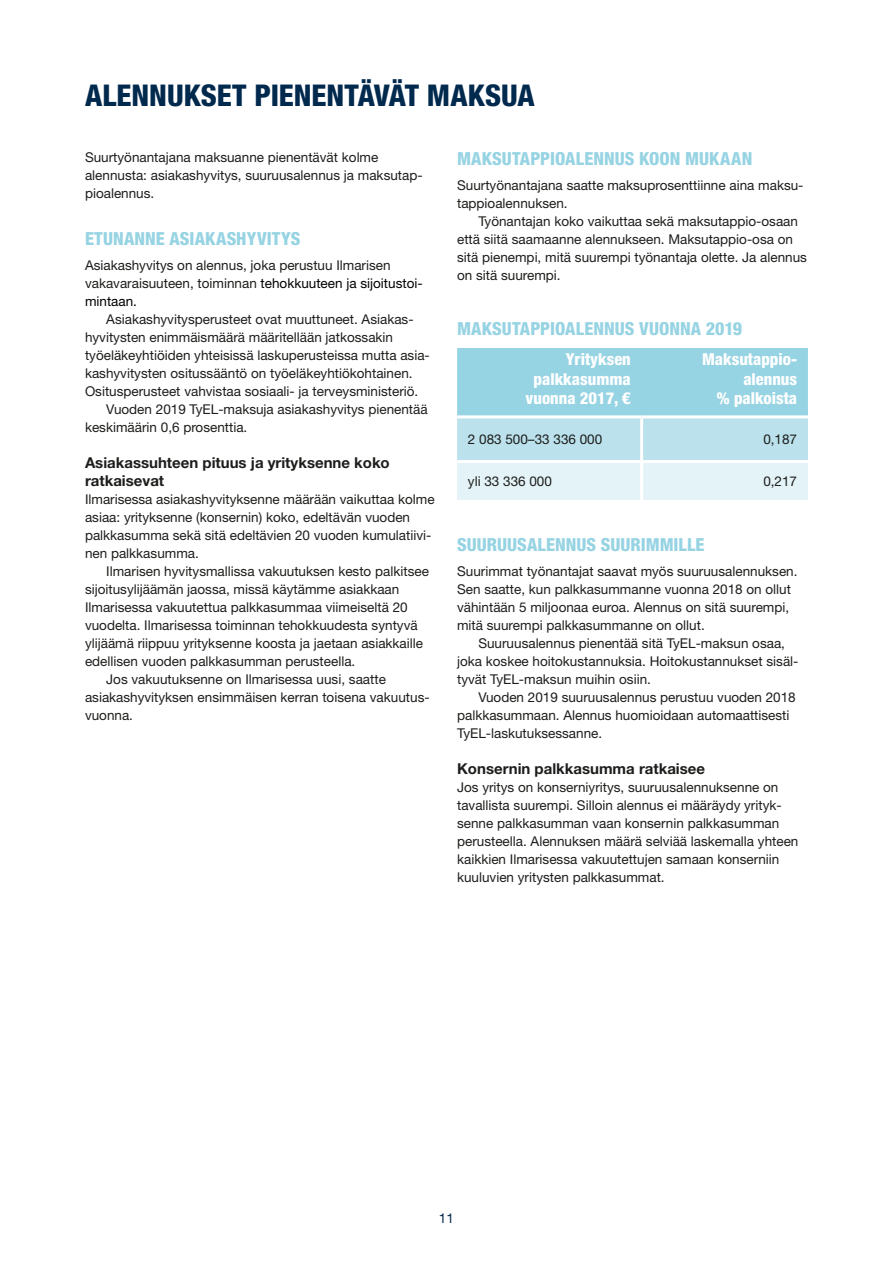
<style>
.page{position:relative;width:893px;height:1263px;background:#fff}
.page>*{position:absolute;margin:0;border:0;box-sizing:border-box;transform-origin:0 0}
.t1{font:800 condensed 30px "Helvetica Neue LT Std";color:#00294e}
.t2{font:800 condensed 18px "Helvetica Neue LT Std";color:#96d3e3}
.t3{font:800 condensed 16.5px/19.5px "Helvetica Neue LT Std";color:#fff;text-align:right}
.t4{font:700 15px/18px "Helvetica Neue LT Std";color:#1d1d1b}
.t5{font:13.5px/18px "Helvetica Neue LT Std";color:#1d1d1b}
.t6{font:13.5px "Helvetica Neue LT Std";color:#00294e}
.s1{color:#000}
</style>
<div class="page">
<svg style="left:457px;top:348px;width:351px;height:152px;background:#b4dfea"></svg>
<hr style="left:457px;top:415px;width:185px;height:3px;background:#fff">
<hr style="left:642px;top:415px;width:166px;height:3px;background:#fff">
<hr style="left:640px;top:418px;width:3px;height:42px;background:#fff">
<hr style="left:457px;top:460px;width:185px;height:3px;background:#fff">
<hr style="left:642px;top:460px;width:166px;height:3px;background:#fff">
<hr style="left:640px;top:463px;width:3px;height:37px;background:#fff">
<h1 class="t1" style="left:85px;top:77px;width:451px">ALENNUKSET PIENENTÄVÄT MAKSUA</h1>
<p class="t5" style="left:85px;top:148px;width:339px">Suurtyönantajana maksuanne pienentävät kolme alennusta: asiakashyvitys, suuruusalennus ja maksutap&shy;pioalennus.</p>
<h2 class="t2" style="left:85px;top:227px;width:217px">ETUNANNE ASIAKASHYVITYS</h2>
<p class="t5" style="left:85px;top:256px;width:339px">Asiakashyvitys on alennus, joka perustuu Ilmarisen vakavaraisuuteen, toiminnan <span class="s1">tehokkuuteen ja sijoitustoi&shy;mintaan.</span></p>
<p class="t5" style="left:106px;top:310px;width:309px">Asiakashyvitysperusteet ovat muuttuneet. Asiakas-</p>
<p class="t5" style="left:85px;top:328px;width:310px">hyvitysten enimmäismäärä määritellään jatkossakin</p>
<p class="t5" style="left:85px;top:346px;width:346px">työeläkeyhtiöiden yhteisissä laskuperusteissa mutta asia-</p>
<p class="t5" style="left:85px;top:364px;width:329px">kashyvitysten ositussääntö on työeläkeyhtiökohtainen.</p>
<p class="t5" style="left:85px;top:382px;width:335px">Ositusperusteet vahvistaa sosiaali- ja terveysministeriö.</p>
<p class="t5" style="left:106px;top:400px;width:323px">Vuoden 2019 TyEL-maksuja asiakashyvitys pienentää</p>
<p class="t5" style="left:85px;top:418px;width:164px">keskimäärin 0,6 prosenttia.</p>
<p class="t4" style="left:85px;top:453px;width:306px">Asiakassuhteen pituus ja yrityksenne koko ratkaisevat</p>
<p class="t5" style="left:85px;top:490px;width:351px">Ilmarisessa asiakashyvityksenne määrään vaikuttaa kolme asiaa: yrityksenne (konsernin) koko, edeltävän vuoden palkkasumma sekä sitä edeltävien 20 vuoden kumulatiivi&shy;nen palkkasumma.</p>
<p class="t5" style="left:106px;top:562px;width:324px">Ilmarisen hyvitysmallissa vakuutuksen kesto palkitsee</p>
<p class="t5" style="left:85px;top:580px;width:316px">sijoitusylijäämän jaossa, missä käytämme asiakkaan</p>
<p class="t5" style="left:85px;top:598px;width:324px">Ilmarisessa vakuutettua palkkasummaa viimeiseltä 20</p>
<p class="t5" style="left:85px;top:616px;width:334px">vuodelta. Ilmarisessa toiminnan tehokkuudesta syntyvä</p>
<p class="t5" style="left:85px;top:634px;width:340px">ylijäämä riippuu yrityksenne koosta ja jaetaan asiakkaille</p>
<p class="t5" style="left:85px;top:652px;width:272px">edellisen vuoden palkkasumman perusteella.</p>
<p class="t5" style="left:106px;top:670px;width:281px">Jos vakuutuksenne on Ilmarisessa uusi, saatte</p>
<p class="t5" style="left:85px;top:688px;width:346px">asiakashyvityksen ensimmäisen kerran toisena vakuutus-</p>
<p class="t5" style="left:85px;top:706px;width:50px">vuonna.</p>
<h2 class="t2" style="left:457px;top:147px;width:297px">MAKSUTAPPIOALENNUS KOON MUKAAN</h2>
<p class="t5" style="left:457px;top:176px;width:348px">Suurtyönantajana saatte maksuprosenttiinne aina maksu&shy;tappioalennuksen.</p>
<p class="t5" style="left:457px;top:212px;width:351px;text-indent:21px">Työnantajan koko vaikuttaa sekä maksutappio-osaan että siitä saamaanne alennukseen. Maksutappio-osa on sitä pienempi, mitä suurempi työnantaja olette. Ja alennus on sitä suurempi.</p>
<h2 class="t2" style="left:457px;top:317px;width:287px">MAKSUTAPPIOALENNUS VUONNA 2019</h2>
<p class="t3" style="left:526px;top:349px;width:107px">Yrityksen palkkasumma vuonna 2017, €</p>
<p class="t3" style="left:702px;top:349px;width:97px">Maksutappio&shy;alennus<br>% palkoista</p>
<p class="t5" style="left:468px;top:430px;width:136px">2 083 500–33 336 000</p>
<p class="t5" style="left:763px;top:430px;width:35px">0,187</p>
<p class="t5" style="left:468px;top:471px;width:86px">yli 33 336 000</p>
<p class="t5" style="left:763px;top:471px;width:35px">0,217</p>
<h2 class="t2" style="left:457px;top:533px;width:249px">SUURUUSALENNUS SUURIMMILLE</h2>
<p class="t5" style="left:457px;top:562px;width:342px">Suurimmat työnantajat saavat myös suuruusalennuksen.<br>Sen saatte, kun palkkasummanne vuonna 2018 on ollut vähintään 5 miljoonaa euroa. Alennus on sitä suurempi, mitä suurempi palkkasummanne on ollut.</p>
<p class="t5" style="left:457px;top:634px;width:343px;text-indent:21px">Suuruusalennus pienentää sitä TyEL-maksun osaa, joka koskee hoitokustannuksia. Hoitokustannukset sisäl&shy;tyvät TyEL-maksun muihin osiin.</p>
<p class="t5" style="left:457px;top:688px;width:340px;text-indent:21px">Vuoden 2019 suuruusalennus perustuu vuoden 2018 palkkasummaan. Alennus huomioidaan automaattisesti<br>TyEL-laskutuksessanne.</p>
<p class="t4" style="left:457px;top:759px;width:249px">Konsernin palkkasumma ratkaisee</p>
<p class="t5" style="left:457px;top:778px;width:343px">Jos yritys on konserniyritys, suuruusalennuksenne on tavallista suurempi. Silloin alennus ei määräydy yrityk&shy;senne palkkasumman vaan konsernin palkkasumman perusteella. Alennuksen määrä selviää laskemalla yhteen kaikkien Ilmarisessa vakuutettujen samaan konserniin kuuluvien yritysten palkkasummat.</p>
<p class="t6" style="left:439px;top:1210px;width:17px">11</p>
</div>
